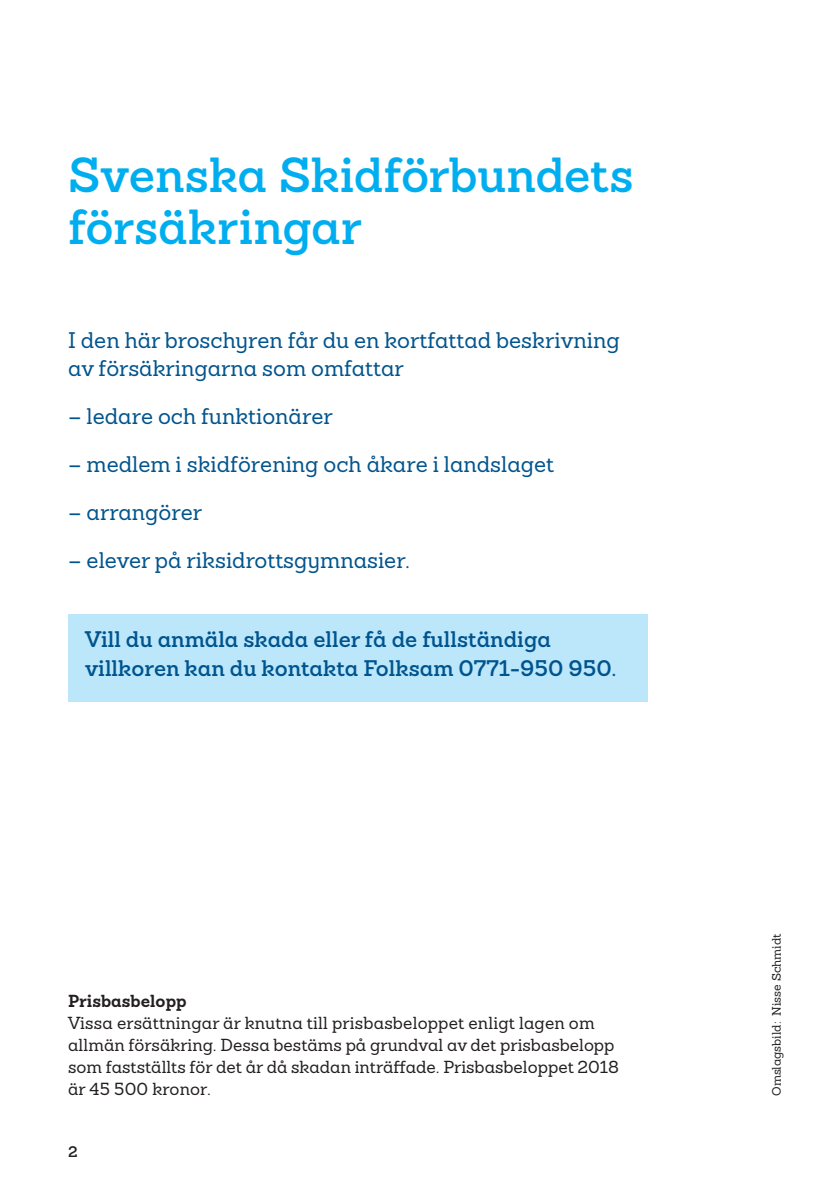
<style>
.page{position:relative;width:840px;height:1191px;background:#fff}
.page>*{position:absolute;margin:0;border:0;box-sizing:border-box;transform-origin:0 0}
.Rubrik_2_24_26{font:600 48px/52px "Sanchez Folksam";letter-spacing:-.005em;color:#00aeef}
.Ingress_Text_11_14{font:500 22px/28px "Sanchez Folksam";color:#00548e}
.t1{font:600 22px/28px "Sanchez Folksam";color:#00548e}
.Brödtext_8_5_11{font:500 17px/22px "Sanchez Folksam";color:#231f20}
.Rubrik_6_8_5_11__R3{font:700 17px "Sanchez Folksam";color:#231f20}
.Pagina___titeltext_7{font:600 15px "Sanchez Folksam";color:#231f20}
.Trycksaksnummer_6_7{font:500 12px "Sanchez Folksam";color:#231f20}
</style>
<div class="page">
<div style="left:68px;top:614px;width:579px;height:88px;background:#bce6fa"></div>
<p class="Rubrik_2_24_26" style="left:68px;top:148px;width:566px">Svenska Skidförbundets försäkringar</p>
<p class="Ingress_Text_11_14" style="left:68px;top:326px;width:552px">I den här broschyren får du en kortfattad beskrivning av försäkringarna som omfattar</p>
<p class="Ingress_Text_11_14" style="left:68px;top:402px;width:266px">– ledare och funktionärer</p>
<p class="Ingress_Text_11_14" style="left:68px;top:450px;width:487px">– medlem i skidförening och åkare i landslaget</p>
<p class="Ingress_Text_11_14" style="left:68px;top:498px;width:135px">– arrangörer</p>
<p class="Ingress_Text_11_14" style="left:68px;top:545px;width:343px">– elever på riksidrottsgymnasier.</p>
<p class="t1" style="left:85px;top:625px;width:532px">Vill du anmäla skada eller få de fullständiga villkoren kan du kontakta Folksam 0771-950 950.</p>
<p class="Rubrik_6_8_5_11__R3" style="left:68px;top:988px;width:120px">Prisbasbelopp</p>
<p class="Brödtext_8_5_11" style="left:68px;top:1011px;width:552px">Vissa ersättningar är knutna till prisbasbeloppet enligt lagen om allmän försäkring. Dessa bestäms på grundval av det prisbasbelopp som fastställts för det år då skadan inträffade. Prisbasbeloppet 2018 är 45 500 kronor.</p>
<p class="Pagina___titeltext_7" style="left:68px;top:1141px;width:11px">2</p>
<p class="Trycksaksnummer_6_7" style="left:768px;top:1096px;width:164px;rotate:-90deg">Omslagsbild: Nisse Schmidt</p>
</div>
